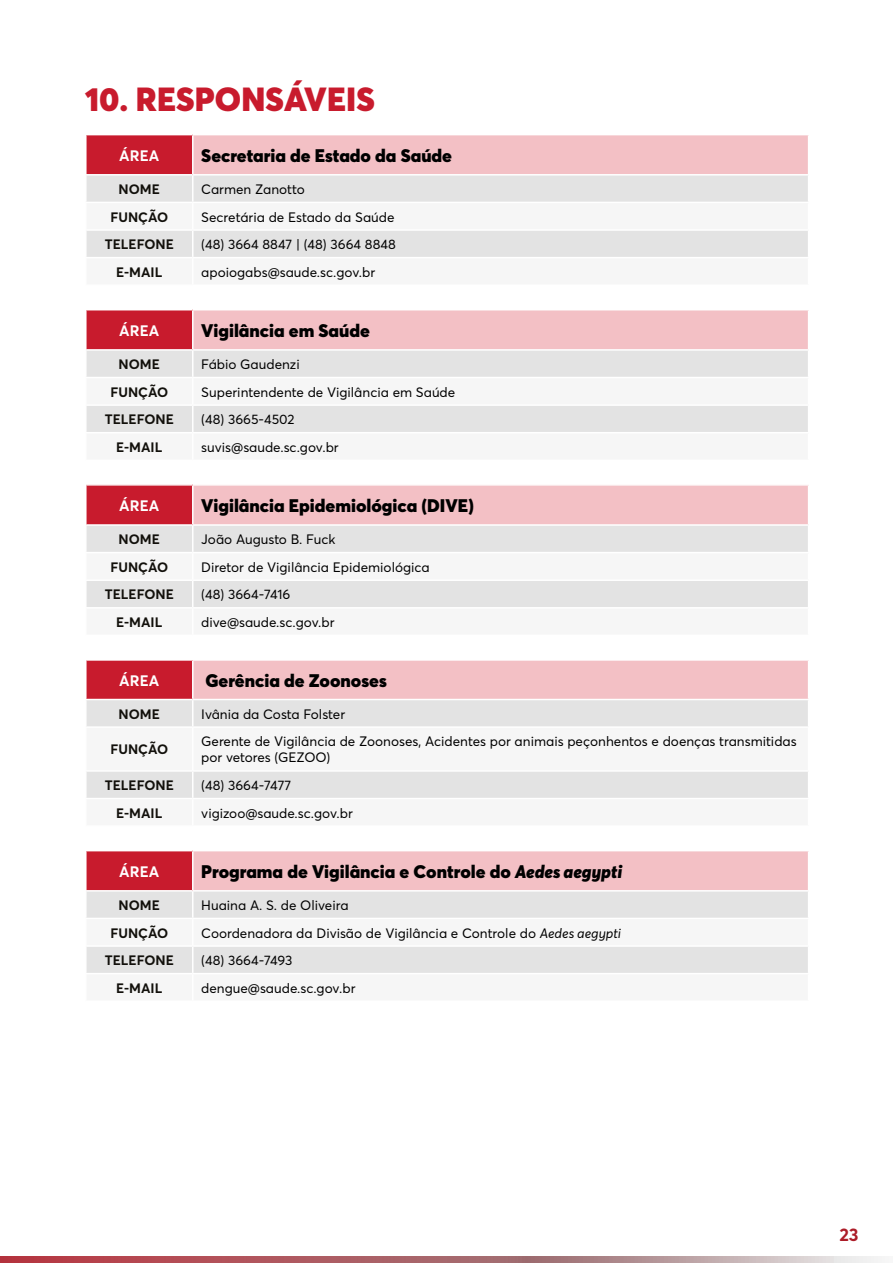
<style>
.page{position:relative;width:893px;height:1263px;background:#fff}
.page>*{position:absolute;margin:0;border:0;box-sizing:border-box;transform-origin:0 0}
.t1{font:900 33px "Averta";letter-spacing:.005em;color:#c81b2d}
.t2{font:900 18px "Averta";color:#000}
.t3{font:700 18px "Averta";color:#ac1c28}
.t4{font:700 15px "Averta";letter-spacing:.005em;color:#fff}
.t5{font:13.5px/16.2px "Averta";color:#000}
.t6{font:700 13.5px "Averta";letter-spacing:.005em;color:#12100b}
.s1{font-style:italic}
</style>
<div class="page">
<div style="left:0;top:1256px;width:893px;height:7px;background:#efefef"></div>
<svg style="left:0;top:1256px;width:834px;height:7px;background:#b37076"></svg>
<div style="left:86px;top:135px;width:107px;height:40px;background:#c81b2d"></div>
<div style="left:193px;top:135px;width:616px;height:40px;background:#f3c0c5"></div>
<hr style="left:85px;top:135px;width:2px;height:39px;background:#fff">
<hr style="left:192px;top:135px;width:2px;height:39px;background:#fff">
<hr style="left:808px;top:135px;width:1px;height:39px;background:#fff">
<hr style="left:85px;top:174px;width:108px;height:2px;background:#fff">
<hr style="left:193px;top:174px;width:616px;height:2px;background:#fff">
<svg style="left:86px;top:175px;width:722px;height:82px"></svg>
<hr style="left:193px;top:202px;width:616px;height:1px;background:#fff">
<hr style="left:192px;top:203px;width:2px;height:26px;background:#fff">
<div style="left:86px;top:310px;width:107px;height:40px;background:#c81b2d"></div>
<div style="left:193px;top:310px;width:616px;height:40px;background:#f3c0c5"></div>
<hr style="left:85px;top:310px;width:2px;height:39px;background:#fff">
<hr style="left:192px;top:310px;width:2px;height:39px;background:#fff">
<hr style="left:808px;top:310px;width:1px;height:39px;background:#fff">
<hr style="left:85px;top:349px;width:108px;height:2px;background:#fff">
<hr style="left:193px;top:349px;width:616px;height:2px;background:#fff">
<svg style="left:86px;top:351px;width:722px;height:81px"></svg>
<hr style="left:193px;top:377px;width:616px;height:1px;background:#fff">
<hr style="left:192px;top:378px;width:2px;height:26px;background:#fff">
<div style="left:86px;top:485px;width:107px;height:40px;background:#c81b2d"></div>
<div style="left:193px;top:485px;width:616px;height:40px;background:#f3c0c5"></div>
<hr style="left:85px;top:484px;width:108px;height:2px;background:#fff">
<hr style="left:85px;top:486px;width:2px;height:38px;background:#fff">
<hr style="left:192px;top:486px;width:2px;height:38px;background:#fff">
<hr style="left:193px;top:484px;width:616px;height:2px;background:#fff">
<hr style="left:808px;top:486px;width:1px;height:38px;background:#fff">
<hr style="left:85px;top:524px;width:108px;height:2px;background:#fff">
<hr style="left:193px;top:524px;width:616px;height:2px;background:#fff">
<svg style="left:86px;top:526px;width:722px;height:81px"></svg>
<hr style="left:193px;top:552px;width:616px;height:1px;background:#fff">
<hr style="left:192px;top:553px;width:2px;height:26px;background:#fff">
<div style="left:86px;top:660px;width:107px;height:39px;background:#c81b2d"></div>
<div style="left:193px;top:660px;width:616px;height:39px;background:#f3c0c5"></div>
<hr style="left:85px;top:659px;width:108px;height:2px;background:#fff">
<hr style="left:85px;top:661px;width:2px;height:38px;background:#fff">
<svg style="left:86px;top:699px;width:722px;height:99px"></svg>
<hr style="left:192px;top:661px;width:2px;height:38px;background:#fff">
<hr style="left:193px;top:659px;width:616px;height:2px;background:#fff">
<hr style="left:808px;top:661px;width:1px;height:38px;background:#fff">
<hr style="left:193px;top:699px;width:616px;height:1px;background:#fff">
<div style="left:86px;top:851px;width:107px;height:40px;background:#c81b2d"></div>
<div style="left:193px;top:851px;width:616px;height:40px;background:#f3c0c5"></div>
<hr style="left:85px;top:851px;width:2px;height:39px;background:#fff">
<hr style="left:192px;top:851px;width:2px;height:39px;background:#fff">
<hr style="left:808px;top:851px;width:1px;height:39px;background:#fff">
<hr style="left:85px;top:890px;width:108px;height:1px;background:#fff">
<hr style="left:193px;top:890px;width:616px;height:1px;background:#fff">
<svg style="left:86px;top:891px;width:722px;height:82px"></svg>
<hr style="left:193px;top:918px;width:616px;height:1px;background:#fff">
<hr style="left:192px;top:919px;width:2px;height:26px;background:#fff">
<h1 class="t1" style="left:85px;top:78px;width:291px">10. RESPONSÁVEIS</h1>
<p class="t4" style="left:119px;top:146px;width:41px">ÁREA</p>
<h2 class="t2" style="left:201px;top:144px;width:252px">Secretaria de Estado da Saúde</h2>
<p class="t6" style="left:119px;top:181px;width:43px">NOME</p>
<p class="t5" style="left:201px;top:181px;width:105px">Carmen Zanotto</p>
<p class="t6" style="left:110px;top:208px;width:59px">FUNÇÃO</p>
<p class="t5" style="left:201px;top:209px;width:195px">Secretária de Estado da Saúde</p>
<p class="t6" style="left:105px;top:236px;width:71px">TELEFONE</p>
<p class="t5" style="left:201px;top:236px;width:196px">(48) 3664 8847 | (48) 3664 8848</p>
<p class="t6" style="left:116px;top:263px;width:48px">E-MAIL</p>
<p class="t5" style="left:201px;top:264px;width:175px">apoiogabs@saude.sc.gov.br</p>
<p class="t4" style="left:119px;top:321px;width:41px">ÁREA</p>
<h2 class="t2" style="left:201px;top:319px;width:170px">Vigilância em Saúde</h2>
<p class="t6" style="left:119px;top:356px;width:43px">NOME</p>
<p class="t5" style="left:201px;top:356px;width:100px">Fábio Gaudenzi</p>
<p class="t6" style="left:110px;top:383px;width:59px">FUNÇÃO</p>
<p class="t5" style="left:201px;top:384px;width:256px">Superintendente de Vigilância em Saúde</p>
<p class="t6" style="left:105px;top:411px;width:71px">TELEFONE</p>
<p class="t5" style="left:201px;top:411px;width:95px">(48) 3665-4502</p>
<p class="t6" style="left:116px;top:438px;width:48px">E-MAIL</p>
<p class="t5" style="left:201px;top:439px;width:139px">suvis@saude.sc.gov.br</p>
<p class="t4" style="left:119px;top:496px;width:41px">ÁREA</p>
<h2 class="t2" style="left:201px;top:494px;width:274px">Vigilância Epidemiológica (DIVE)</h2>
<p class="t6" style="left:119px;top:531px;width:43px">NOME</p>
<p class="t5" style="left:201px;top:531px;width:136px">João Augusto B. Fuck</p>
<p class="t6" style="left:110px;top:558px;width:59px">FUNÇÃO</p>
<p class="t5" style="left:201px;top:559px;width:230px">Diretor de Vigilância Epidemiológica</p>
<p class="t6" style="left:105px;top:586px;width:71px">TELEFONE</p>
<p class="t5" style="left:201px;top:586px;width:91px">(48) 3664-7416</p>
<p class="t6" style="left:116px;top:613px;width:48px">E-MAIL</p>
<p class="t5" style="left:201px;top:614px;width:135px">dive@saude.sc.gov.br</p>
<p class="t4" style="left:119px;top:671px;width:41px">ÁREA</p>
<h2 class="t2" style="left:206px;top:669px;width:183px">Gerência de Zoonoses</h2>
<p class="t6" style="left:119px;top:705px;width:43px">NOME</p>
<p class="t5" style="left:201px;top:706px;width:145px">Ivânia da Costa Folster</p>
<p class="t6" style="left:110px;top:741px;width:59px">FUNÇÃO</p>
<p class="t5" style="left:201px;top:733px;width:597px">Gerente de Vigilância de Zoonoses, Acidentes por animais peçonhentos e doenças transmitidas por vetores (GEZOO)</p>
<p class="t6" style="left:105px;top:777px;width:71px">TELEFONE</p>
<p class="t5" style="left:201px;top:777px;width:91px">(48) 3664-7477</p>
<p class="t6" style="left:116px;top:804px;width:48px">E-MAIL</p>
<p class="t5" style="left:201px;top:805px;width:153px">vigizoo@saude.sc.gov.br</p>
<p class="t4" style="left:119px;top:862px;width:41px">ÁREA</p>
<h2 class="t2" style="left:201px;top:860px;width:423px">Programa de Vigilância e Controle do <span class="s1">Aedes aegypti</span></h2>
<p class="t6" style="left:119px;top:896px;width:43px">NOME</p>
<p class="t5" style="left:201px;top:897px;width:149px">Huaina A. S. de Oliveira</p>
<p class="t6" style="left:110px;top:924px;width:59px">FUNÇÃO</p>
<p class="t5" style="left:201px;top:924px;width:421px">Coordenadora da Divisão de Vigilância e Controle do <span class="s1">Aedes aegypti</span></p>
<p class="t6" style="left:105px;top:952px;width:71px">TELEFONE</p>
<p class="t5" style="left:201px;top:952px;width:93px">(48) 3664-7493</p>
<p class="t6" style="left:116px;top:979px;width:48px">E-MAIL</p>
<p class="t5" style="left:201px;top:980px;width:156px">dengue@saude.sc.gov.br</p>
<h2 class="t3" style="left:839px;top:1223px;width:21px">23</h2>
</div>
